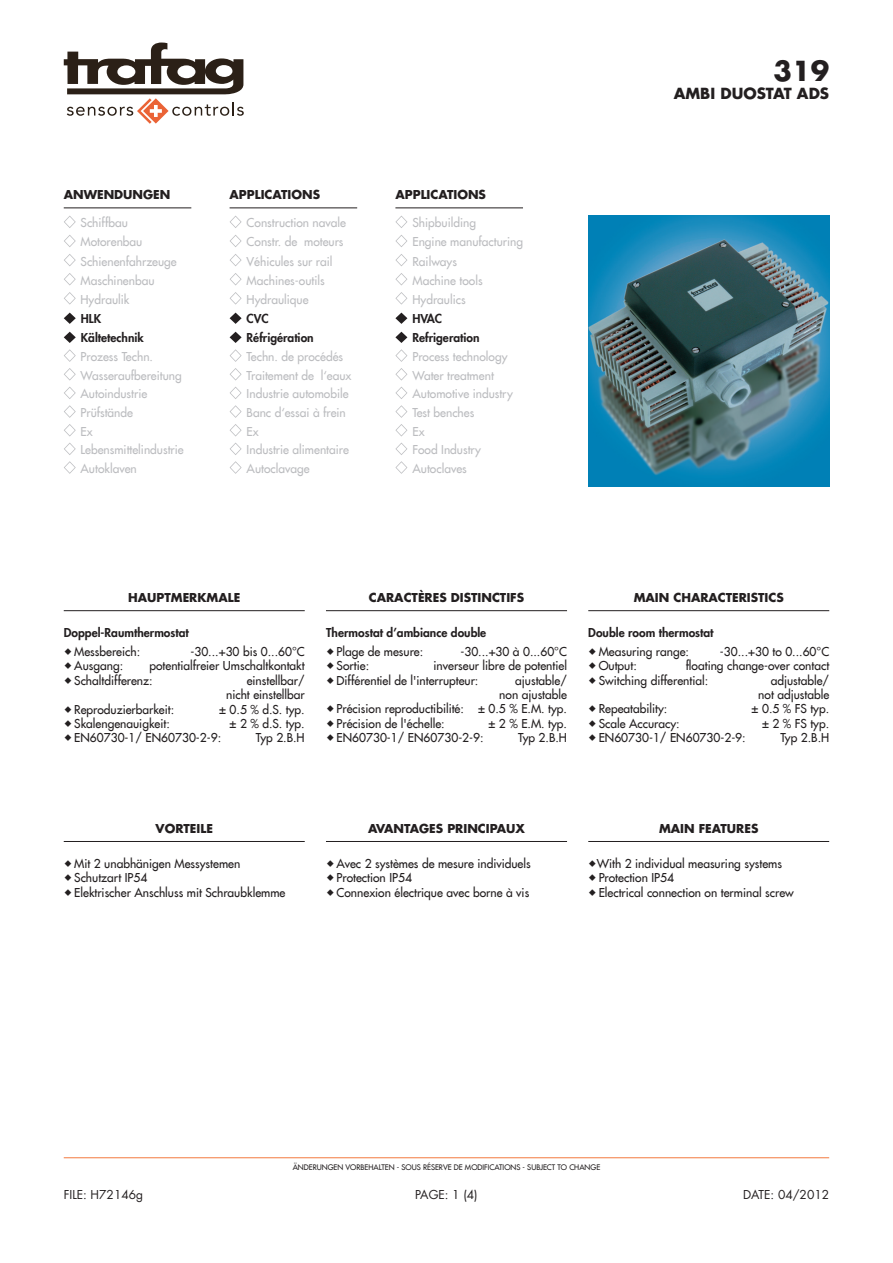
<style>
.page{position:relative;width:893px;height:1263px;background:#fff}
.page>*{position:absolute;margin:0;border:0;box-sizing:border-box;transform-origin:0 0}
.t1{font:700 27px "Futura LT";color:#231f20}
.t2{font:700 15px "Futura LT";color:#231f20}
.t3{font:12px/14.4px "Futura LT";color:#231f20}
.t4{font:12px "Futura LT";color:#bcbdc0}
.t5{font:700 12px "Futura LT";color:#231f20}
.t6{font:800 12px "Futura LT";color:#231f20}
.t7{font:12px "Futura LT";color:#231f20}
.t8{font:7.5px "Futura LT";color:#231f20}
</style>
<div class="page">
<svg style="left:64px;top:43px;width:180px;height:81px"></svg>
<hr style="left:64px;top:1157px;width:765px;height:1px;background:#f4793e">
<hr style="left:230px;top:208px;width:127px;height:1px;background:#231f20">
<hr style="left:395px;top:208px;width:128px;height:1px;background:#231f20">
<hr style="left:64px;top:208px;width:127px;height:1px;background:#231f20">
<hr style="left:64px;top:841px;width:241px;height:1px;background:#231f20">
<hr style="left:326px;top:841px;width:241px;height:1px;background:#231f20">
<hr style="left:588px;top:841px;width:241px;height:1px;background:#231f20">
<hr style="left:64px;top:610px;width:241px;height:1px;background:#231f20">
<hr style="left:326px;top:610px;width:241px;height:1px;background:#231f20">
<hr style="left:588px;top:610px;width:241px;height:1px;background:#231f20">
<svg style="left:64px;top:216px;width:12px;height:89px"></svg>
<svg style="left:230px;top:216px;width:12px;height:89px"></svg>
<svg style="left:395px;top:216px;width:12px;height:89px"></svg>
<svg style="left:64px;top:313px;width:12px;height:11px"></svg>
<svg style="left:230px;top:313px;width:12px;height:11px"></svg>
<svg style="left:395px;top:313px;width:12px;height:11px"></svg>
<svg style="left:64px;top:332px;width:12px;height:142px"></svg>
<svg style="left:230px;top:332px;width:12px;height:142px"></svg>
<svg style="left:395px;top:332px;width:12px;height:142px"></svg>
<img style="left:588px;top:216px;width:241px;height:270px">
<p class="t5" style="left:64px;top:187px;width:108px">ANWENDUNGEN</p>
<p class="t5" style="left:230px;top:187px;width:92px">APPLICATIONS</p>
<p class="t5" style="left:395px;top:187px;width:92px">APPLICATIONS</p>
<p class="t4" style="left:76px;top:215px;width:54px">Schiffbau</p>
<p class="t4" style="left:242px;top:215px;width:106px">Construction navale</p>
<p class="t4" style="left:407px;top:215px;width:70px">Shipbuilding</p>
<p class="t4" style="left:76px;top:234px;width:68px">Motorenbau</p>
<p class="t4" style="left:242px;top:234px;width:103px">Constr. de moteurs</p>
<p class="t4" style="left:407px;top:234px;width:117px">Engine manufacturing</p>
<p class="t4" style="left:76px;top:253px;width:103px">Schienenfahrzeuge</p>
<p class="t4" style="left:242px;top:253px;width:92px">Véhicules sur rail</p>
<p class="t4" style="left:407px;top:253px;width:51px">Railways</p>
<p class="t4" style="left:76px;top:272px;width:80px">Maschinenbau</p>
<p class="t4" style="left:242px;top:272px;width:85px">Machines-outils</p>
<p class="t4" style="left:407px;top:272px;width:77px">Machine tools</p>
<p class="t4" style="left:76px;top:292px;width:55px">Hydraulik</p>
<p class="t4" style="left:242px;top:292px;width:69px">Hydraulique</p>
<p class="t4" style="left:407px;top:292px;width:60px">Hydraulics</p>
<p class="t6" style="left:81px;top:310px;width:22px">HLK</p>
<p class="t6" style="left:247px;top:310px;width:24px">CVC</p>
<p class="t6" style="left:412px;top:310px;width:31px">HVAC</p>
<p class="t6" style="left:81px;top:330px;width:65px">Kältetechnik</p>
<p class="t6" style="left:247px;top:330px;width:69px">Réfrigération</p>
<p class="t6" style="left:412px;top:330px;width:69px">Refrigeration</p>
<p class="t4" style="left:81px;top:349px;width:74px">Prozess Techn.</p>
<p class="t4" style="left:242px;top:349px;width:103px">Techn. de procédés</p>
<p class="t4" style="left:412px;top:349px;width:97px">Process technology</p>
<p class="t4" style="left:81px;top:367px;width:103px">Wasseraufbereitung</p>
<p class="t4" style="left:242px;top:367px;width:111px">Traitement de l‘eaux</p>
<p class="t4" style="left:412px;top:367px;width:83px">Water treatment</p>
<p class="t4" style="left:76px;top:386px;width:73px">Autoindustrie</p>
<p class="t4" style="left:242px;top:386px;width:109px">I ndustrie automobile</p>
<p class="t4" style="left:407px;top:386px;width:107px">Automotive industry</p>
<p class="t4" style="left:81px;top:405px;width:54px">Prüfstände</p>
<p class="t4" style="left:242px;top:405px;width:106px">Banc d‘essai à frein</p>
<p class="t4" style="left:407px;top:405px;width:68px">Test benches</p>
<p class="t4" style="left:76px;top:423px;width:18px">E x</p>
<p class="t4" style="left:242px;top:423px;width:19px">E x</p>
<p class="t4" style="left:407px;top:423px;width:19px">E x</p>
<p class="t4" style="left:76px;top:442px;width:109px">Lebensmittelindustrie</p>
<p class="t4" style="left:242px;top:442px;width:109px">I ndustrie alimentaire</p>
<p class="t4" style="left:407px;top:442px;width:75px">Food Industry</p>
<p class="t4" style="left:76px;top:461px;width:63px">Autoklaven</p>
<p class="t4" style="left:242px;top:461px;width:70px">Autoclavage</p>
<p class="t4" style="left:407px;top:461px;width:61px">Autoclaves</p>
<h1 class="t1" style="left:774px;top:53px;width:57px">319</h1>
<p class="t2" style="left:674px;top:83px;width:157px">AMBI DUOSTAT ADS</p>
<p class="t5" style="left:128px;top:589px;width:114px">HAUPTMERKMALE</p>
<p class="t5" style="left:369px;top:589px;width:157px">CARACTÈRES DISTINCTIFS</p>
<p class="t5" style="left:634px;top:589px;width:152px">MAIN CHARACTERISTICS</p>
<p class="t6" style="left:64px;top:625px;width:127px">Doppel-Raumthermostat</p>
<p class="t3" style="left:72px;top:644px;width:69px">Messbereich:</p>
<p class="t3" style="left:190px;top:644px;width:115px">-30...+30 bis 0...60°C</p>
<p class="t3" style="left:72px;top:659px;width:52px">Ausgang:</p>
<p class="t3" style="left:72px;top:659px;width:234px;text-indent:77px">potentialfreier Umschaltkontakt<br>Schaltdifferenz:</p>
<p class="t3" style="left:226px;top:673px;width:80px;text-align:right">einstellbar/ nicht einstellbar</p>
<p class="t3" style="left:72px;top:702px;width:103px">Reproduzierbarkeit:</p>
<p class="t3" style="left:219px;top:702px;width:87px">± 0.5 % d.S. typ.</p>
<p class="t3" style="left:72px;top:716px;width:99px">Skalengenauigkeit:</p>
<p class="t3" style="left:72px;top:716px;width:234px;text-indent:157px">± 2 % d.S. typ.<br>EN60730-1/ EN60730-2-9: T</p>
<p class="t3" style="left:260px;top:731px;width:44px">yp 2.B.H</p>
<p class="t6" style="left:326px;top:625px;width:162px">Thermostat d’ambiance double</p>
<p class="t3" style="left:337px;top:644px;width:88px">Plage de mesure:</p>
<p class="t3" style="left:460px;top:644px;width:107px">-30...+30 à 0...60°C</p>
<p class="t3" style="left:335px;top:658px;width:36px">Sortie:</p>
<p class="t3" style="left:335px;top:658px;width:234px;text-indent:99px">inverseur libre de potentiel<br>Différentiel de l'interrupteur:</p>
<p class="t3" style="left:515px;top:673px;width:53px">ajustable/</p>
<p class="t3" style="left:499px;top:687px;width:69px">non ajustable</p>
<p class="t3" style="left:337px;top:702px;width:232px">Précision reproductibilité: ± 0.5 % E.M. typ.</p>
<p class="t3" style="left:337px;top:716px;width:110px">Précision de l'échelle:</p>
<p class="t3" style="left:335px;top:716px;width:234px;text-indent:154px">± 2 % E.M. typ.<br>EN60730-1/ EN60730-2-9: T</p>
<p class="t3" style="left:523px;top:730px;width:44px">yp 2.B.H</p>
<p class="t6" style="left:588px;top:625px;width:127px">Double room thermostat</p>
<p class="t3" style="left:597px;top:644px;width:94px">Measuring range:</p>
<p class="t3" style="left:720px;top:644px;width:110px">-30...+30 to 0...60°C</p>
<p class="t3" style="left:597px;top:658px;width:41px">Output:</p>
<p class="t3" style="left:597px;top:658px;width:234px;text-indent:89px">floating change-over contact<br>Switching differential:</p>
<p class="t3" style="left:758px;top:673px;width:72px;text-align:right">adjustable/ not adjustable</p>
<p class="t3" style="left:597px;top:702px;width:72px">Repeatability:</p>
<p class="t3" style="left:752px;top:702px;width:79px">± 0.5 % FS typ.</p>
<p class="t3" style="left:597px;top:716px;width:84px">Scale Accuracy:</p>
<p class="t3" style="left:597px;top:716px;width:234px;text-indent:165px">± 2 % FS typ.<br>EN60730-1/ EN60730-2-9: T</p>
<p class="t3" style="left:785px;top:730px;width:44px">yp 2.B.H</p>
<p class="t5" style="left:156px;top:820px;width:59px">VORTEILE</p>
<p class="t5" style="left:368px;top:820px;width:158px">AVANTAGES PRINCIPAUX</p>
<p class="t5" style="left:659px;top:820px;width:101px">MAIN FEATURES</p>
<p class="t3" style="left:72px;top:856px;width:215px">Mit 2 unabhänigen Messystemen<br>Schutzart IP54<br>Elektrischer Anschluss mit Schraubklemme</p>
<p class="t3" style="left:335px;top:856px;width:198px">Avec 2 systèmes de mesure individuels<br>Protection IP54<br>Connexion électrique avec borne à vis</p>
<p class="t3" style="left:597px;top:856px;width:198px">With 2 individual measuring systems<br>Protection IP54<br>Electrical connection on terminal screw</p>
<p class="t8" style="left:293px;top:1163px;width:309px">änderungen vorbehalten - sous réserve de modifications - Subject to change</p>
<p class="t7" style="left:64px;top:1187px;width:81px">FILE: H72146G</p>
<p class="t7" style="left:415px;top:1187px;width:64px">PAGE: 1 (4)</p>
<p class="t7" style="left:743px;top:1187px;width:88px">DATE: 04/2012</p>
</div>
